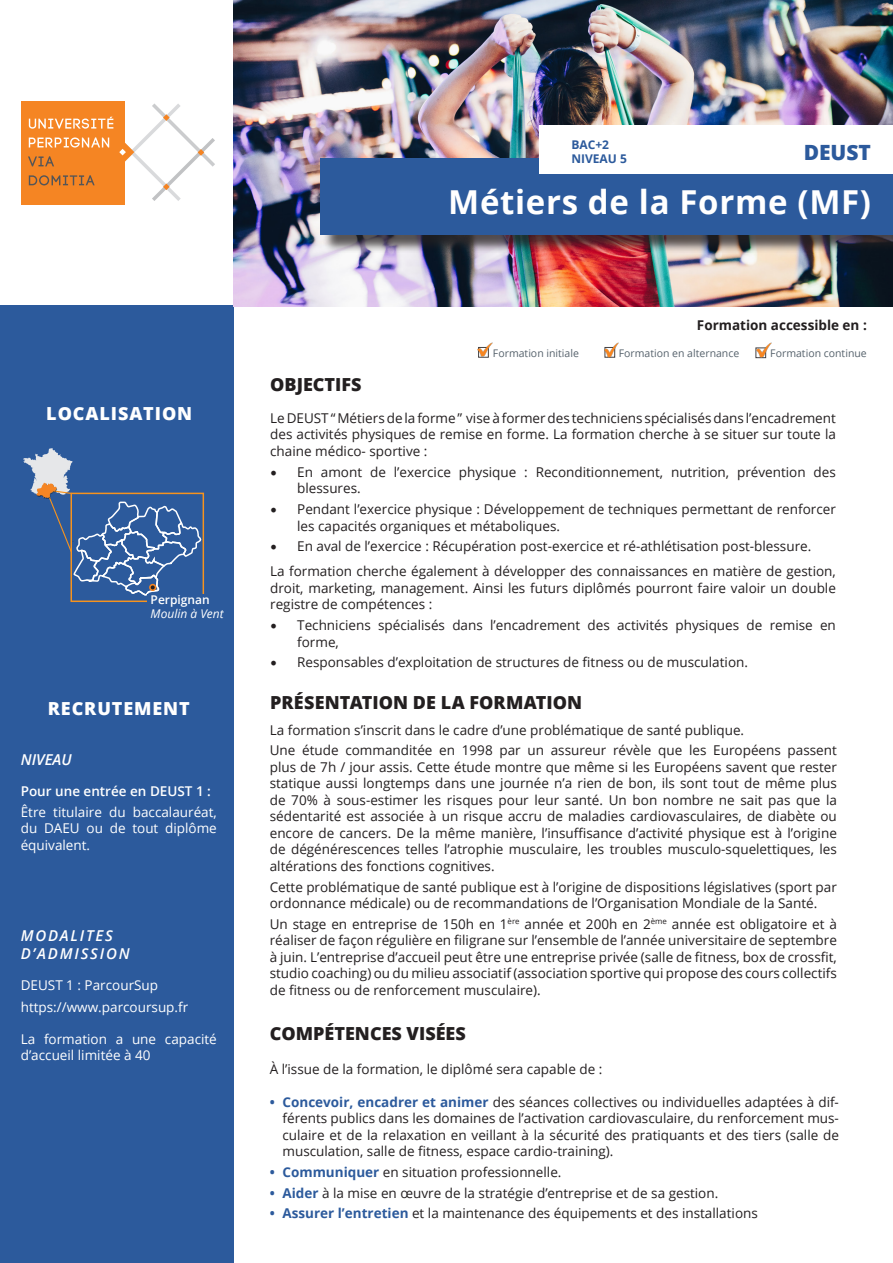
<style>
.page{position:relative;width:893px;height:1263px;background:#fff}
.page>*{position:absolute;margin:0;border:0;box-sizing:border-box;transform-origin:0 0}
.t1{font:700 33px "Open Sans";letter-spacing:.02em;color:#fff}
.t2{font:800 21px "Open Sans";color:#2c5a9c}
.t3{font:800 18px "Open Sans";color:#231f20}
.t4{font:800 18px "Open Sans";letter-spacing:.05em;color:#fff}
.t5{font:italic 600 15px/18px "Open Sans";letter-spacing:.12em;color:#fff}
.t6{font:13.5px/16.5px "Open Sans";color:#231f20;text-align:justify}
.t7{font:13.5px/16.2px "Open Sans";color:#fff;text-align:justify}
.t8{font:600 13.5px "Open Sans";color:#fff}
.t9{font:700 13.5px "Open Sans";color:#231f20}
.t10{font:700 12px "Open Sans";color:#2c5a9c}
.t11{font:italic 12px "Open Sans";color:#fff}
.t12{font:600 12px "Open Sans";color:#fff}
.t13{font:10.5px "Open Sans";color:#56626c}
.s1{font-family:"Minion Pro";font-size:18px}
.s2{font-weight:700;color:#2c5a9c}
</style>
<div class="page">
<div style="left:0;top:306px;width:234px;height:957px;background:#2c5a9c"></div>
<img style="left:234px;top:0;width:659px;height:307px">
<div style="left:323px;top:161px;width:570px;height:92px;background:#231f20;opacity:.75"></div>
<div style="left:320px;top:158px;width:573px;height:77px;background:#2c5a9c"></div>
<div style="left:540px;top:125px;width:353px;height:48px;background:#fff"></div>
<img style="left:477px;top:342px;width:15px;height:15px">
<div style="left:70px;top:493px;width:134px;height:109px;border:2px solid #f7931d"></div>
<div style="left:148px;top:595px;width:77px;height:26px;background:#2c5a9c"></div>
<svg style="left:23px;top:448px;width:179px;height:150px"></svg>
<div style="left:149px;top:584px;width:7px;height:7px;border:2px solid #f58523;border-radius:50%"></div>
<img style="left:756px;top:343px;width:15px;height:15px">
<div style="left:21px;top:101px;width:104px;height:104px;background:#f58523"></div>
<svg style="left:28px;top:103px;width:187px;height:98px"></svg>
<img style="left:604px;top:343px;width:15px;height:15px">
<p class="t4" style="left:46px;top:400px;width:147px">LOCALISATION</p>
<p class="t12" style="left:151px;top:591px;width:61px">Perpignan</p>
<p class="t11" style="left:151px;top:606px;width:75px">Moulin à Vent</p>
<p class="t4" style="left:48px;top:694px;width:144px">RECRUTEMENT</p>
<p class="t5" style="left:21px;top:750px;width:52px">NIVEAU</p>
<p class="t8" style="left:21px;top:781px;width:192px">Pour une entrée en DEUST 1 :</p>
<p class="t7" style="left:21px;top:804px;width:198px">Être titulaire du baccalauréat, du DAEU ou de tout diplôme équivalent.</p>
<p class="t5" style="left:21px;top:926px;width:110px">MODALITES<br>D’ADMISSION</p>
<p class="t7" style="left:21px;top:976px;width:139px">DEUST 1 : ParcourSup</p>
<p class="t7" style="left:21px;top:998px;width:169px">https://www.parcoursup.fr</p>
<p class="t7" style="left:21px;top:1030px;width:198px">La formation a une capacité d’accueil limitée à 40</p>
<p class="t10" style="left:571px;top:136px;width:39px">BAC+2</p>
<p class="t10" style="left:571px;top:150px;width:57px">NIVEAU 5</p>
<p class="t1" style="left:448px;top:179px;width:424px">Métiers de la Forme (MF)</p>
<p class="t2" style="left:804px;top:136px;width:69px">DEUST</p>
<p class="t9" style="left:697px;top:316px;width:171px">Formation accessible en :</p>
<p class="t3" style="left:270px;top:371px;width:93px">OBJECTIFS</p>
<p class="t13" style="left:493px;top:346px;width:88px">Formation initiale</p>
<p class="t13" style="left:619px;top:346px;width:122px">Formation en alternance</p>
<p class="t13" style="left:770px;top:346px;width:98px">Formation continue</p>
<p class="t6" style="left:270px;top:409px;width:567px">Le DEUST “ Métiers de la forme ” vise à former des techniciens spécialisés dans l’encadrement des activités physiques de remise en forme. La formation cherche à se situer sur toute la chaine médico- sportive :</p>
<p class="t6" style="left:297px;top:463px;width:540px;text-indent:-27px"><span class="s1">•</span> En amont de l’exercice physique : Reconditionnement, nutrition, prévention des blessures.</p>
<p class="t6" style="left:297px;top:500px;width:540px;text-indent:-27px"><span class="s1">•</span> Pendant l’exercice physique : Développement de techniques permettant de renforcer les capacités organiques et métaboliques.</p>
<p class="t6" style="left:270px;top:538px;width:543px"><span class="s1">•</span> En aval de l’exercice : Récupération post-exercice et ré-athlétisation post-blessure.</p>
<p class="t6" style="left:270px;top:563px;width:567px">La formation cherche également à développer des connaissances en matière de gestion, droit, marketing, management. Ainsi les futurs diplômés pourront faire valoir un double registre de compétences :</p>
<p class="t6" style="left:297px;top:616px;width:540px;text-indent:-27px"><span class="s1">•</span> Techniciens spécialisés dans l’encadrement des activités physiques de remise en forme,</p>
<p class="t6" style="left:270px;top:654px;width:479px"><span class="s1">•</span> Responsables d’exploitation de structures de fitness ou de musculation.</p>
<p class="t3" style="left:270px;top:689px;width:314px">PRÉSENTATION DE LA FORMATION</p>
<p class="t6" style="left:270px;top:721px;width:476px">La formation s’inscrit dans le cadre d’une problématique de santé publique.</p>
<p class="t6" style="left:270px;top:742px;width:569px">Une étude commanditée en 1998 par un assureur révèle que les Européens passent plus de 7h / jour assis. Cette étude montre que même si les Européens savent que rester statique aussi longtemps dans une journée n’a rien de bon, ils sont tout de même plus de 70% à sous-estimer les risques pour leur santé. Un bon nombre ne sait pas que la sédentarité est associée à un risque accru de maladies cardiovasculaires, de diabète ou encore de cancers. De la même manière, l’insuffisance d’activité physique est à l’origine de dégénérescences telles l’atrophie musculaire, les troubles musculo-squelettiques, les altérations des fonctions cognitives.</p>
<p class="t6" style="left:270px;top:878px;width:569px">Cette problématique de santé publique est à l’origine de dispositions législatives (sport par ordonnance médicale) ou de recommandations de l’Organisation Mondiale de la Santé.</p>
<p class="t6" style="left:270px;top:915px;width:569px">Un stage en entreprise de 150h en 1<sup>ère</sup> année et 200h en 2<sup>ème</sup> année est obligatoire et à réaliser de façon régulière en filigrane sur l’ensemble de l’année universitaire de septembre à juin. L’entreprise d’accueil peut être une entreprise privée (salle de fitness, box de crossfit, studio coaching) ou du milieu associatif (association sportive qui propose des cours collectifs de fitness ou de renforcement musculaire).</p>
<p class="t3" style="left:270px;top:1020px;width:198px">COMPÉTENCES VISÉES</p>
<p class="t6" style="left:270px;top:1060px;width:334px">À l’issue de la formation, le diplômé sera capable de :</p>
<p class="t6" style="left:282px;top:1093px;width:558px;text-indent:-13px"><span class="s2">• Concevoir, encadrer et animer</span> des séances collectives ou individuelles adaptées à dif&shy;férents publics dans les domaines de l’activation cardiovasculaire, du renforcement mus&shy;culaire et de la relaxation en veillant à la sécurité des pratiquants et des tiers (salle de musculation, salle de fitness, espace cardio-training).</p>
<p class="t6" style="left:270px;top:1163px;width:293px"><span class="s2">• Communiquer</span> en situation professionnelle.</p>
<p class="t6" style="left:270px;top:1184px;width:450px"><span class="s2">• Aider</span> à la mise en œuvre de la stratégie d’entreprise et de sa gestion.</p>
<p class="t6" style="left:270px;top:1205px;width:490px"><span class="s2">• Assurer l’entretien</span> et la maintenance des équipements et des installations</p>
</div>
